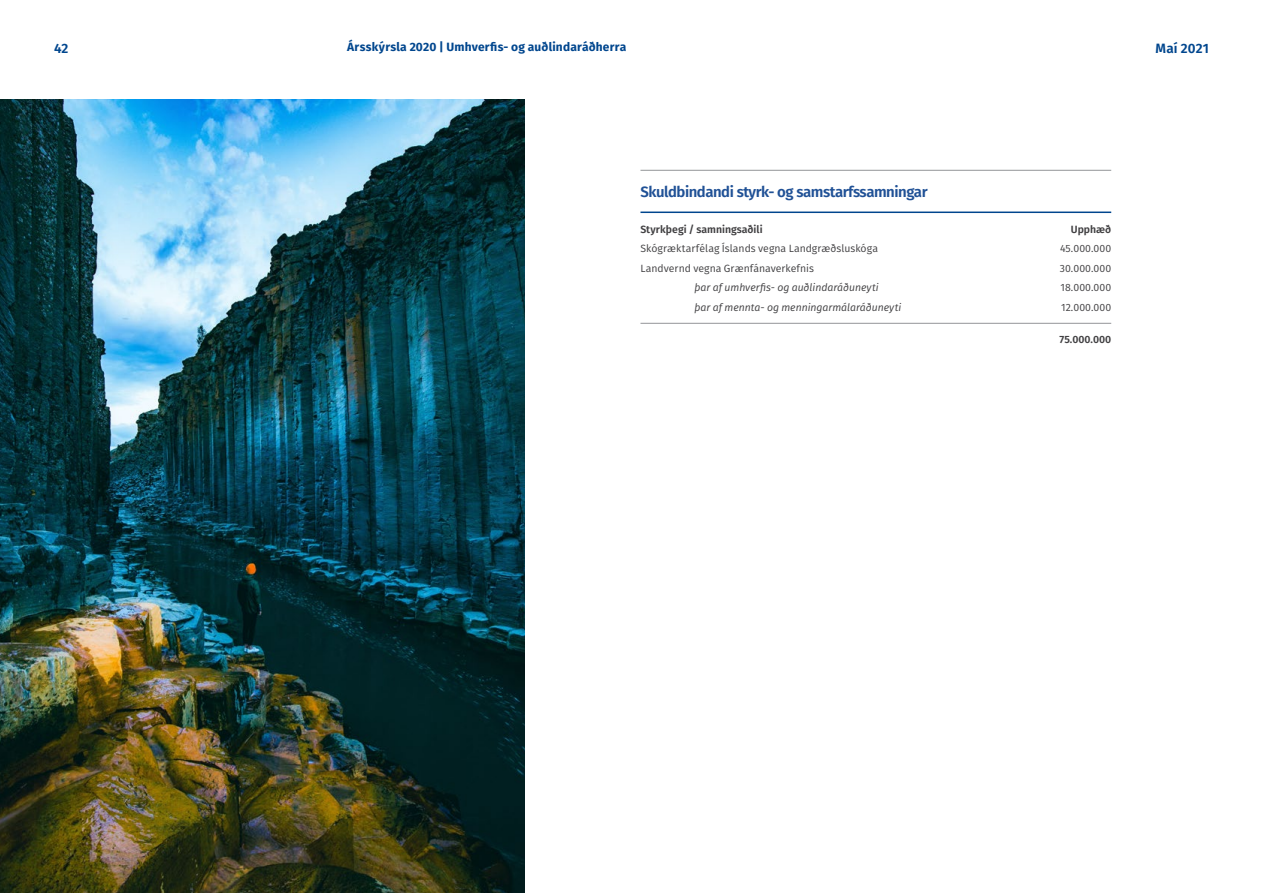
<style>
.page{position:relative;width:1263px;height:893px;background:#fff}
.page>*{position:absolute;margin:0;border:0;box-sizing:border-box;transform-origin:0 0}
.t1{font:600 15px "Fira GO";letter-spacing:-.03em;color:#205196}
.t2{font:600 13.5px "Fira GO";letter-spacing:.005em;color:#00468e}
.t3{font:700 12px "Fira GO";letter-spacing:.015em;color:#00468e}
.t4{font:10.5px/19.5px "Fira GO";letter-spacing:.005em;color:#414042}
.t5{font:italic 10.5px/19.5px "Fira GO";color:#414042}
.t6{font:600 10.5px "Fira GO";color:#414042}
</style>
<div class="page">
<img style="left:0;top:100px;width:525px;height:793px">
<hr style="left:640px;top:170px;width:471px;height:1px;background:#939598">
<hr style="left:640px;top:212px;width:471px;height:1px;background:#00468e">
<hr style="left:640px;top:323px;width:471px;height:1px;background:#939598">
<p class="t2" style="left:54px;top:40px;width:16px">42</p>
<p class="t3" style="left:347px;top:40px;width:281px">Ársskýrsla 2020 | Umhverfis- og auðlindaráðherra</p>
<p class="t2" style="left:1155px;top:40px;width:55px">Maí 2021</p>
<h1 class="t1" style="left:640px;top:183px;width:289px">Skuldbindandi styrk- og samstarfssamningar</h1>
<p class="t6" style="left:640px;top:223px;width:124px">Styrkþegi / samningsaðili</p>
<p class="t4" style="left:640px;top:239px;width:239px">Skógræktarfélag Íslands vegna Landgræðsluskóga<br>Landvernd vegna Grænfánaverkefnis</p>
<p class="t5" style="left:694px;top:278px;width:208px">þar af umhverfis- og auðlindaráðuneyti<br>þar af mennta- og menningarmálaráðuneyti</p>
<p class="t6" style="left:1071px;top:223px;width:42px">Upphæð</p>
<p class="t4" style="left:1060px;top:239px;width:53px;text-align:justify">45.000.000<br>30.000.000<br>18.000.000<br>12.000.000</p>
<p class="t6" style="left:1059px;top:333px;width:53px">75.000.000</p>
</div>
